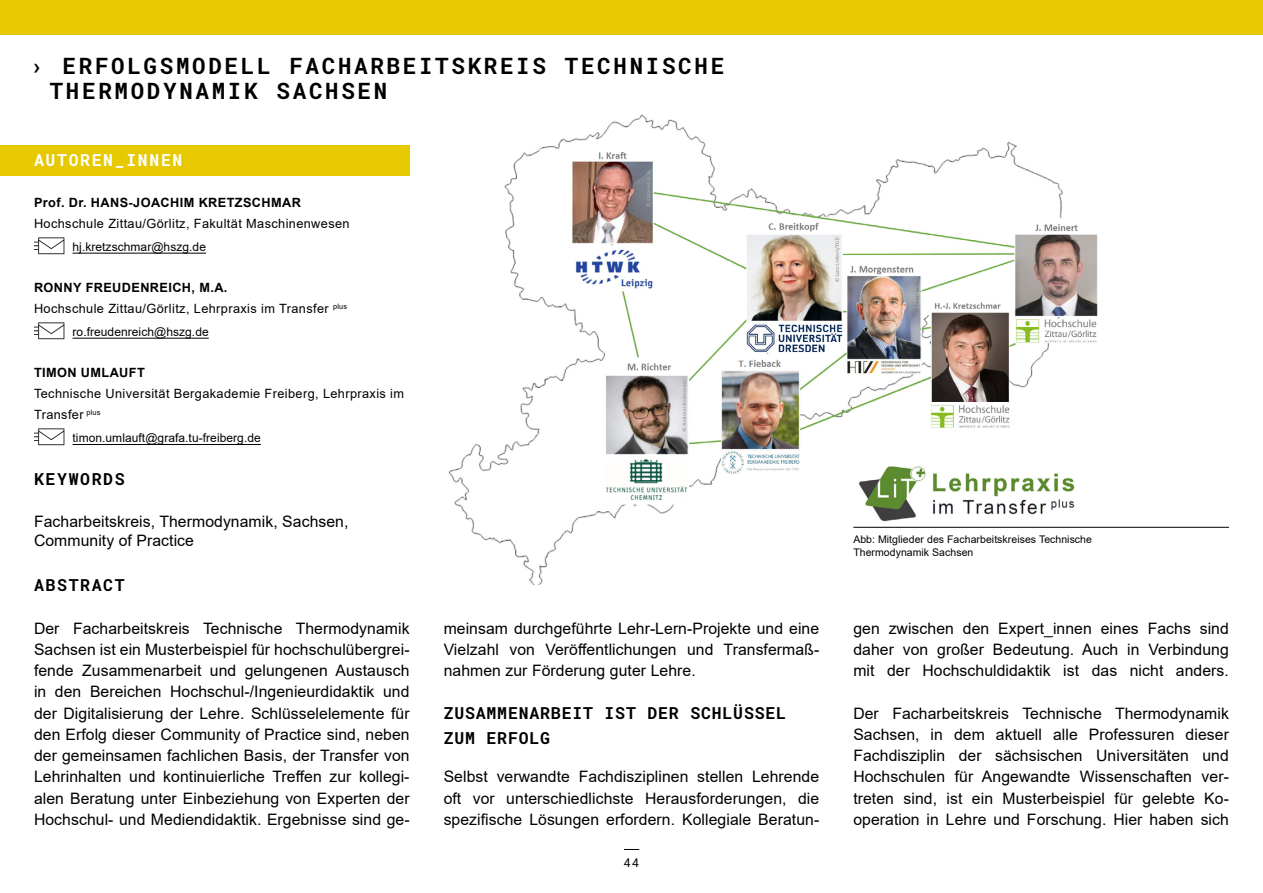
<style>
.page{position:relative;width:1263px;height:893px;background:#fff}
.page>*{position:absolute;margin:0;border:0;box-sizing:border-box;transform-origin:0 0}
.t1{font:700 22.5px/25.5px "Roboto Mono";letter-spacing:.12em;color:#000}
.t2{font:700 16.5px/25.5px "Roboto Mono";letter-spacing:.05em;color:#000}
.t3{font:700 16.5px "Roboto Mono";letter-spacing:.1em;color:#000}
.t4{font:700 16.5px "Roboto Mono";letter-spacing:.1em;color:#fff}
.t5{font:15.75px/21.3px "Arial";letter-spacing:.005em;color:#000;text-align:justify}
.t6{font:12.75px/21.3px "Arial";letter-spacing:.03em;color:#000}
.t7{font:700 12.75px "Arial";letter-spacing:.03em;color:#000}
.t8{font:12px "Arial";letter-spacing:.005em;color:#000}
.t9{font:12px "Roboto";color:#000}
.t10{font:10.5px/12.6px "Arial";letter-spacing:.005em;color:#000}
.s1{font-weight:700}
</style>
<div class="page">
<div style="left:0;top:0;width:1263px;height:34px;background:#e6c900"></div>
<svg style="left:624px;top:849px;width:15px;height:1px"></svg>
<div style="left:0;top:145px;width:410px;height:31px;background:#e6c900"></div>
<hr style="left:73px;top:253px;width:133px;height:1px;background:#000">
<hr style="left:73px;top:338px;width:136px;height:1px;background:#000">
<hr style="left:73px;top:444px;width:188px;height:1px;background:#000">
<img style="left:34px;top:237px;width:31px;height:18px">
<img style="left:34px;top:322px;width:31px;height:18px">
<img style="left:34px;top:428px;width:31px;height:18px">
<img style="left:448px;top:114px;width:656px;height:471px">
<hr style="left:853px;top:527px;width:376px;height:1px;background:#000">
<h1 class="t1" style="left:50px;top:52px;width:676px;text-indent:-20px">› ERFOLGSMODELL FACHARBEITSKREIS TECHNISCHE<br>THERMODYNAMIK SACHSEN</h1>
<p class="t4" style="left:34px;top:148px;width:150px">AUTOREN_INNEN</p>
<p class="t7" style="left:34px;top:193px;width:268px">Prof. Dr. HANS-JOACHIM KRETZSCHMAR</p>
<p class="t6" style="left:34px;top:213px;width:317px">Hochschule Zittau/Görlitz, Fakultät Maschinenwesen</p>
<p class="t8" style="left:73px;top:238px;width:135px">hj.kretzschmar@hszg.de</p>
<p class="t6" style="left:34px;top:276px;width:315px"><span class="s1">RONNY FREUDENREICH, M.A.<br></span>Hochschule Zittau/Görlitz, Lehrpraxis im Transfer <sup>plus</sup></p>
<p class="t8" style="left:73px;top:323px;width:138px">ro.freudenreich@hszg.de</p>
<p class="t7" style="left:34px;top:363px;width:112px">TIMON UMLAUFT</p>
<p class="t6" style="left:34px;top:383px;width:372px">Technische Universität Bergakademie Freiberg, Lehrpraxis im<br>Transfer <sup>plus</sup></p>
<p class="t8" style="left:73px;top:430px;width:190px">timon.umlauft@grafa.tu-freiberg.de</p>
<p class="t3" style="left:34px;top:467px;width:92px">KEYWORDS</p>
<p class="t5" style="left:34px;top:512px;width:316px;line-height:18.9px">Facharbeitskreis, Thermodynamik, Sachsen,<br>Community of Practice</p>
<p class="t3" style="left:34px;top:573px;width:92px">ABSTRACT</p>
<p class="t5" style="left:34px;top:617px;width:377px">Der Facharbeitskreis Technische Thermodynamik Sachsen ist ein Musterbeispiel für hochschulübergrei&shy;fende Zusammenarbeit und gelungenen Austausch in den Bereichen Hochschul-/Ingenieurdidaktik und der Digitalisierung der Lehre. Schlüsselelemente für den Erfolg dieser Community of Practice sind, neben der gemeinsamen fachlichen Basis, der Transfer von Lehrinhalten und kontinuierliche Treffen zur kollegi&shy;alen Beratung unter Einbeziehung von Experten der Hochschul- und Mediendidaktik. Ergebnisse sind ge-</p>
<p class="t5" style="left:444px;top:617px;width:377px">meinsam durchgeführte Lehr-Lern-Projekte und eine Vielzahl von Veröffentlichungen und Transfermaß&shy;nahmen zur Förderung guter Lehre.</p>
<p class="t2" style="left:444px;top:699px;width:344px">ZUSAMMENARBEIT IST DER SCHLÜSSEL<br>ZUM ERFOLG</p>
<p class="t5" style="left:444px;top:766px;width:377px">Selbst verwandte Fachdisziplinen stellen Lehrende oft vor unterschiedlichste Herausforderungen, die spezifische Lösungen erfordern. Kollegiale Beratun-</p>
<p class="t9" style="left:624px;top:855px;width:17px">44</p>
<p class="t10" style="left:853px;top:533px;width:240px">Abb: Mitglieder des Facharbeitskreises Technische<br>Thermodynamik Sachsen</p>
<p class="t5" style="left:853px;top:617px;width:377px">gen zwischen den Expert_innen eines Fachs sind daher von großer Bedeutung. Auch in Verbindung mit der Hochschuldidaktik ist das nicht anders.</p>
<p class="t5" style="left:853px;top:702px;width:377px">Der Facharbeitskreis Technische Thermodynamik Sachsen, in dem aktuell alle Professuren dieser Fachdisziplin der sächsischen Universitäten und Hochschulen für Angewandte Wissenschaften ver&shy;treten sind, ist ein Musterbeispiel für gelebte Ko&shy;operation in Lehre und Forschung. Hier haben sich</p>
</div>
